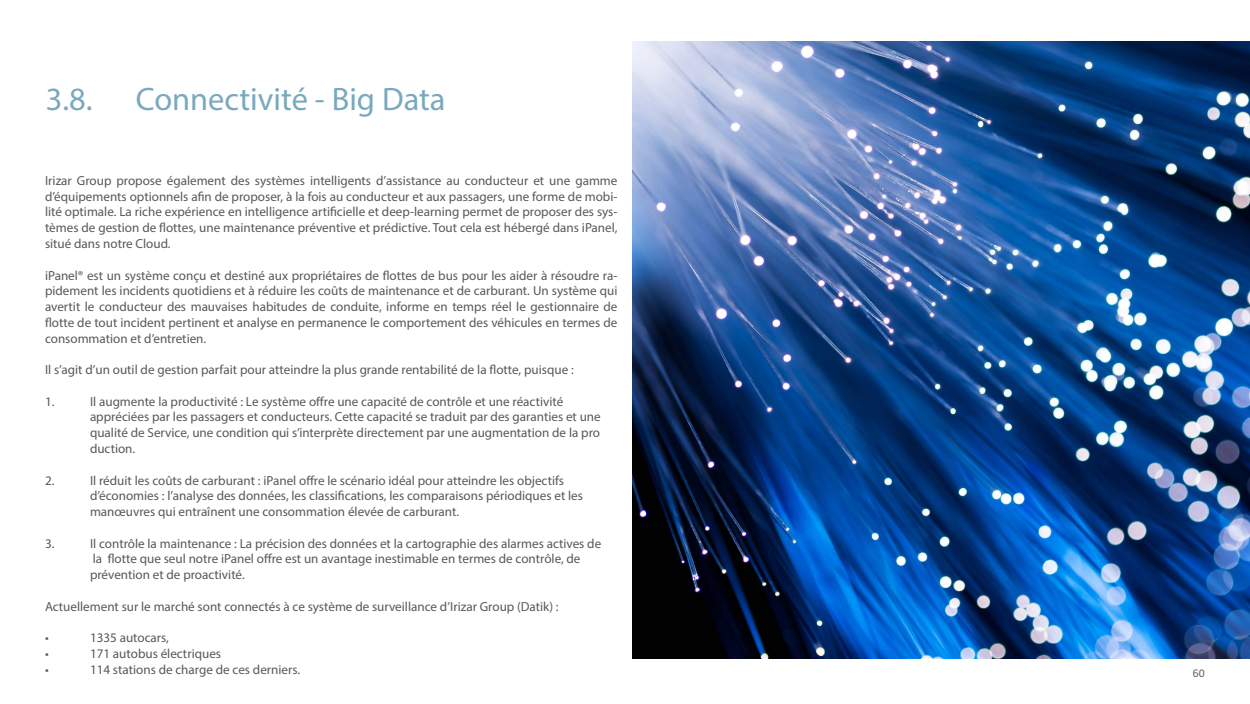
<style>
.page{position:relative;width:1250px;height:704px;background:#fff}
.page>*{position:absolute;margin:0;border:0;box-sizing:border-box;transform-origin:0 0}
.t1{font:32.5px "Myriad Pro";color:#7aa9bd}
.t2{font:13.12px/15.8px "Myriad Pro";color:#56585a}
.t3{font:10px "Neo Sans Std";color:#555359}
.s1{color:#575959}
</style>
<div class="page">
<img style="left:632px;top:41px;width:618px;height:617px">
<h1 class="t1" style="left:46px;top:79px;width:48px">3.8.</h1>
<h1 class="t1" style="left:136px;top:79px;width:311px">Connectivité - Big Data</h1>
<p class="t2" style="left:45px;top:172px;width:574px;text-align:justify">Irizar Group propose également des systèmes intelligents d’assistance au conducteur et une gamme d’équipements optionnels afin de proposer, à la fois au conducteur et aux passagers, une forme de mobi&shy;lité optimale. La riche expérience en intelligence artificielle et deep-learning permet de proposer des sys&shy;tèmes de gestion de flottes, une maintenance préventive et prédictive. Tout cela est hébergé dans iPanel, situé dans notre Cloud.</p>
<p class="t2" style="left:45px;top:267px;width:574px;text-align:justify">iPanel® est un système conçu et destiné aux propriétaires de flottes de bus pour les aider à résoudre ra&shy;pidement les incidents quotidiens et à réduire les coûts de maintenance et de carburant. Un système qui avertit le conducteur des mauvaises habitudes de conduite, informe en temps réel le gestionnaire de flotte de tout incident pertinent et analyse en permanence le comportement des véhicules en termes de consommation et d’entretien.</p>
<p class="t2" style="left:45px;top:361px;width:530px">Il s’agit d’un outil de gestion parfait pour atteindre la plus grande rentabilité de la flotte, puisque :</p>
<p class="t2" style="left:45px;top:393px;width:11px">1.</p>
<p class="t2" style="left:90px;top:393px;width:512px">Il augmente la productivité : Le système offre une capacité de contrôle et une réactivité appréciées par les passagers et conducteurs. Cette capacité se traduit par des garanties et une qualité de Service, une condition qui s’interprète directement par une augmentation de la pro duction.</p>
<p class="t2" style="left:45px;top:471px;width:11px">2.</p>
<p class="t2" style="left:90px;top:471px;width:495px"><span class="s1">Il réduit les coûts de carburant : iPanel offre le scénario idéal pour atteindre les objectifs d’économies :</span> l’analyse des données, les classifications, les comparaisons périodiques et les manœuvres qui entraînent une consommation élevée de carburant.</p>
<p class="t2" style="left:45px;top:534px;width:11px">3.</p>
<p class="t2" style="left:90px;top:534px;width:513px">Il contrôle la maintenance : La précision des données et la cartographie des alarmes actives de la flotte que seul notre iPanel offre est un avantage inestimable en termes de contrôle, de prévention et de proactivité.</p>
<p class="t2" style="left:45px;top:597px;width:515px">Actuellement sur le marché sont connectés à ce système de surveillance d’Irizar Group (Datik) :</p>
<p class="t2" style="left:45px;top:629px;width:5px">•</p>
<p class="t2" style="left:90px;top:629px;width:81px">1335 autocars,</p>
<p class="t2" style="left:45px;top:645px;width:5px">•</p>
<p class="t2" style="left:90px;top:645px;width:133px">171 autobus électriques</p>
<p class="t2" style="left:45px;top:660px;width:5px">•</p>
<p class="t2" style="left:90px;top:660px;width:212px">114 stations de charge de ces derniers.</p>
<p class="t3" style="left:1193px;top:667px;width:14px">60</p>
</div>
